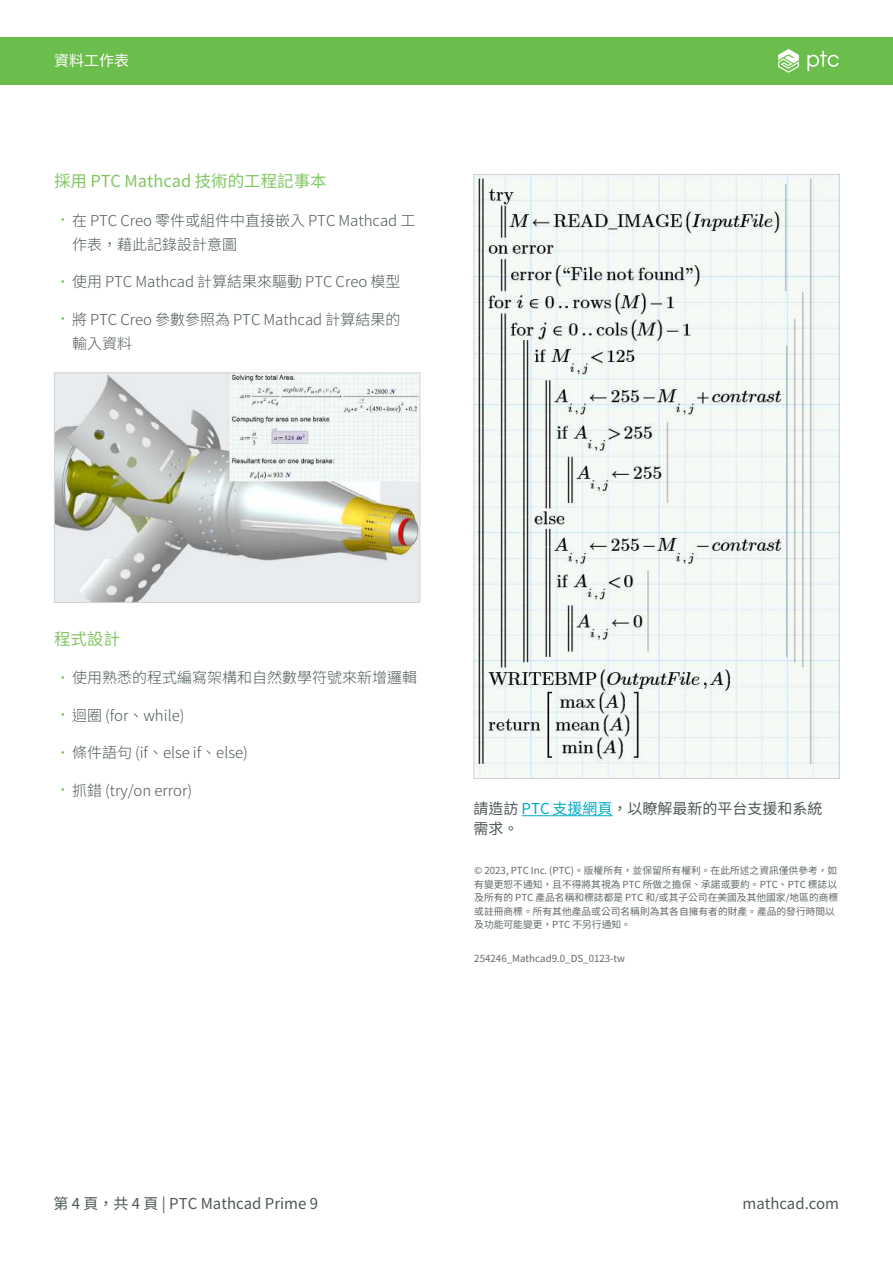
<style>
.page{position:relative;width:893px;height:1263px;background:#fff}
.page>*{position:absolute;margin:0;border:0;box-sizing:border-box;transform-origin:0 0}
.t1{font:16.5px "Noto Sans CJ Ktc";color:#82c663}
.t2{font:300 15px/24px "Noto Sans CJ Ktc";color:#4e5758}
.t3{font:15px/20.2px "Noto Sans CJ Ktc";color:#4e5758}
.t4{font:15px "Noto Sans CJ Ktc";color:#fff}
.t5{font:9.75px/13.5px "Noto Sans CJ Ktc";color:#616869}
.s1{font-family:"Open Sans";color:#6cbe4c}
.s2{color:#00acc8}
</style>
<div class="page">
<div style="left:0;top:37px;width:893px;height:48px;background:#6cbe4c"></div>
<svg style="left:778px;top:49px;width:21px;height:24px"></svg>
<svg style="left:807px;top:51px;width:32px;height:20px"></svg>
<img style="left:475px;top:176px;width:363px;height:601px">
<img style="left:56px;top:375px;width:362px;height:226px">
<div style="left:54px;top:373px;width:366px;height:230px;border:1px solid #d1d2d4"></div>
<hr style="left:521px;top:815px;width:92px;height:1px;background:#00acc8">
<h2 class="t4" style="left:54px;top:52px;width:76px">資料工作表</h2>
<h1 class="t1" style="left:54px;top:172px;width:274px">採用 PTC Mathcad 技術的工程記事本</h1>
<h2 class="t2" style="left:72px;top:209px;width:345px;text-indent:-12px"><span class="s1">•</span> 在 PTC Creo 零件或組件中直接嵌入 PTC Mathcad 工作表，藉此記錄設計意圖</h2>
<h2 class="t2" style="left:60px;top:270px;width:342px"><span class="s1">•</span> 使用 PTC Mathcad 計算結果來驅動 PTC Creo 模型</h2>
<h2 class="t2" style="left:72px;top:308px;width:330px;text-indent:-12px"><span class="s1">•</span> 將 PTC Creo 參數參照為 PTC Mathcad 計算結果的輸入資料</h2>
<h1 class="t1" style="left:54px;top:629px;width:67px">程式設計</h1>
<h2 class="t2" style="left:60px;top:666px;width:359px"><span class="s1">•</span> 使用熟悉的程式編寫架構和自然數學符號來新增邏輯</h2>
<h2 class="t2" style="left:60px;top:703px;width:126px"><span class="s1">•</span> 迴圈 (for、while)</h2>
<h2 class="t2" style="left:60px;top:741px;width:189px"><span class="s1">•</span> 條件語句 (if、else if、else)</h2>
<h2 class="t2" style="left:60px;top:778px;width:134px"><span class="s1">•</span> 抓錯 (try/on error)</h2>
<h2 class="t3" style="left:473px;top:799px;width:351px">請造訪 <span class="s2">PTC 支援網頁</span>，以瞭解最新的平台支援和系統需求。</h2>
<p class="t5" style="left:474px;top:864px;width:365px">© 2023, PTC Inc. (PTC)。版權所有，並保留所有權利。在此所述之資訊僅供參考，如有變更恕不通知，且不得將其視為 PTC 所做之擔保、承諾或要約。PTC、PTC 標誌以及所有的 PTC 產品名稱和標誌都是 PTC 和/或其子公司在美國及其他國家/地區的商標或註冊商標。所有其他產品或公司名稱則為其各自擁有者的財產。產品的發行時間以及功能可能變更，PTC 不另行通知。</p>
<p class="t5" style="left:474px;top:952px;width:152px">254246_Mathcad9.0_DS_0123-tw</p>
<h2 class="t3" style="left:53px;top:1194px;width:266px">第 4 頁，共 4 頁 | PTC Mathcad Prime 9</h2>
<h2 class="t3" style="left:743px;top:1194px;width:98px">mathcad.com</h2>
</div>
